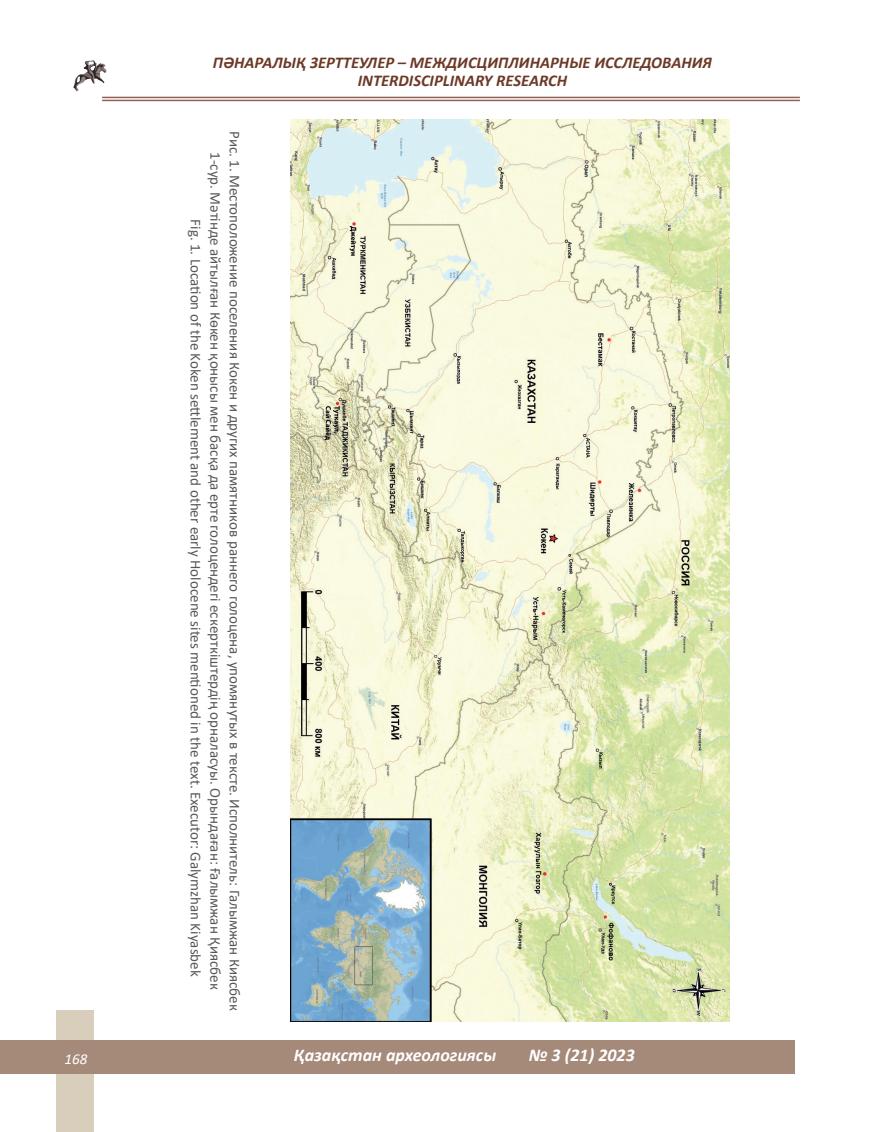
<style>
.page{position:relative;width:885px;height:1132px;background:#fff}
.page>*{position:absolute;margin:0;border:0;box-sizing:border-box;transform-origin:0 0}
.t1{font:italic 700 18px "Calibri";color:#fff}
.t2{font:italic 700 16.5px/18px "Calibri";color:#6c3a27;text-align:center}
.t3{font:15px "Calibri";color:#57585a}
.t4{font:italic 15px "Calibri";color:#fff}
</style>
<div class="page">
<img style="left:73px;top:60px;width:34px;height:32px">
<hr style="left:102px;top:97px;width:697px;height:1px;background:#906154">
<hr style="left:102px;top:100px;width:697px;height:1px;background:#906154">
<div style="left:56px;top:1010px;width:38px;height:121px;background:#d9cdbb"></div>
<div style="left:0;top:1040px;width:884px;height:33px;background:#a58979"></div>
<div style="left:795px;top:1022px;width:89px;height:68px;background:#fff"></div>
<img style="left:290px;top:119px;width:439px;height:902px">
<p class="t2" style="left:213px;top:53px;width:500px">ПӘНАРАЛЫҚ ЗЕРТТЕУЛЕР – МЕЖДИСЦИПЛИНАРНЫЕ ИССЛЕДОВАНИЯ<br>INTERDISCIPLINARY RESEARCH</p>
<p class="t3" style="left:245px;top:131px;width:881px;rotate:90deg">Рис. 1. Местоположение поселения Кокен и других памятников раннего голоцена, упомянутых в тексте. Исполнитель: Галымжан Киясбек</p>
<p class="t3" style="left:226px;top:152px;width:839px;rotate:90deg">1-сур. Мәтінде айтылған Көкен қонысы мен басқа да ерте голоцендегі ескерткіштердің орналасуы. Орындаған: Ғалымжан Қиясбек</p>
<p class="t3" style="left:206px;top:219px;width:758px;rotate:90deg">Fig. 1. Location of the Koken settlement and other early Holocene sites mentioned in the text. Executor: Galymzhan Kiyasbek</p>
<p class="t4" style="left:64px;top:1048px;width:24px">168</p>
<p class="t1" style="left:294px;top:1042px;width:204px">Қазақстан археологиясы</p>
<p class="t1" style="left:528px;top:1042px;width:108px">№ 3 (21) 2023</p>
</div>
